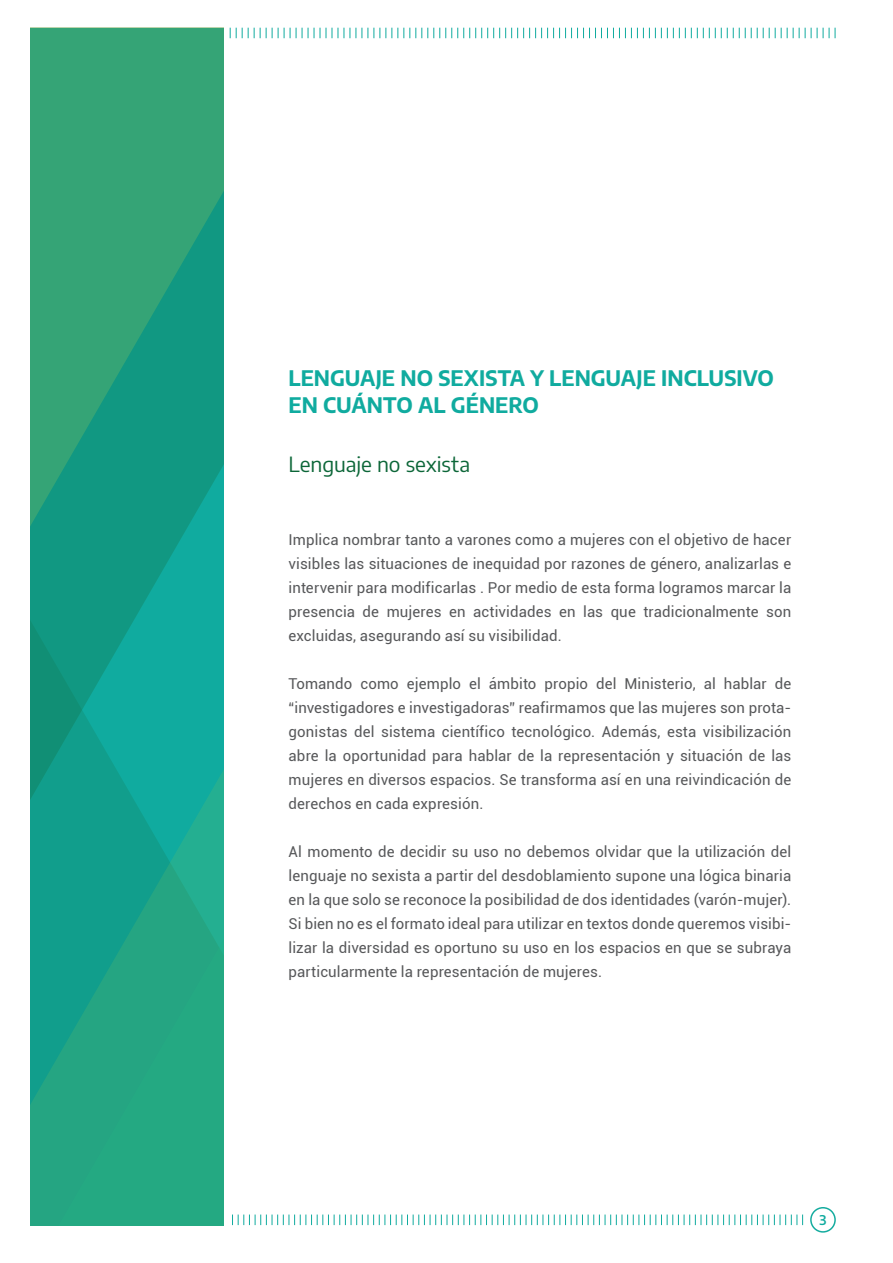
<style>
.page{position:relative;width:893px;height:1263px;background:#fff}
.page>*{position:absolute;margin:0;border:0;box-sizing:border-box;transform-origin:0 0}
.t1{font:700 21px/27px "Encode Sans";color:#10ab9f}
.t2{font:21px "Encode Sans";letter-spacing:-.005em;color:#0c6638}
.t3{font:15px/24px "Roboto";letter-spacing:.005em;color:#57585a;text-align:justify}
.t4{font:600 13.2px "Encode Sans";color:#10ab9f}
</style>
<div class="page">
<svg style="left:31px;top:28px;width:193px;height:401px;background:#2da178"></svg>
<svg style="left:31px;top:429px;width:193px;height:796px;background:#18a289"></svg>
<svg style="left:232px;top:1214px;width:571px;height:11px"></svg>
<div style="left:810px;top:1207px;width:26px;height:25px;border:2px solid #15ac9f;border-radius:50%"></div>
<svg style="left:230px;top:28px;width:606px;height:10px"></svg>
<h1 class="t1" style="left:289px;top:363px;width:487px">LENGUAJE NO SEXISTA Y LENGUAJE INCLUSIVO<br>EN CUÁNTO AL GÉNERO</h1>
<h1 class="t2" style="left:289px;top:450px;width:183px">Lenguaje no sexista</h1>
<p class="t3" style="left:289px;top:527px;width:504px">Implica nombrar tanto a varones como a mujeres con el objetivo de hacer visibles las situaciones de inequidad por razones de género, analizarlas e intervenir para modificarlas . Por medio de esta forma logramos marcar la presencia de mujeres en actividades en las que tradicionalmente son excluidas, asegurando así su visibilidad.</p>
<p class="t3" style="left:289px;top:671px;width:504px">Tomando como ejemplo el ámbito propio del Ministerio, al hablar de “investigadores e investigadoras” reafirmamos que las mujeres son prota&shy;gonistas del sistema científico tecnológico. Además, esta visibilización abre la oportunidad para hablar de la representación y situación de las mujeres en diversos espacios. Se transforma así en una reivindicación de derechos en cada expresión.</p>
<p class="t3" style="left:289px;top:839px;width:504px">Al momento de decidir su uso no debemos olvidar que la utilización del lenguaje no sexista a partir del desdoblamiento supone una lógica binaria en la que solo se reconoce la posibilidad de dos identidades (varón-mujer).<br>Si bien no es el formato ideal para utilizar en textos donde queremos visibi&shy;lizar la diversidad es oportuno su uso en los espacios en que se subraya particularmente la representación de mujeres.</p>
<p class="t4" style="left:820px;top:1210px;width:9px">3</p>
</div>
